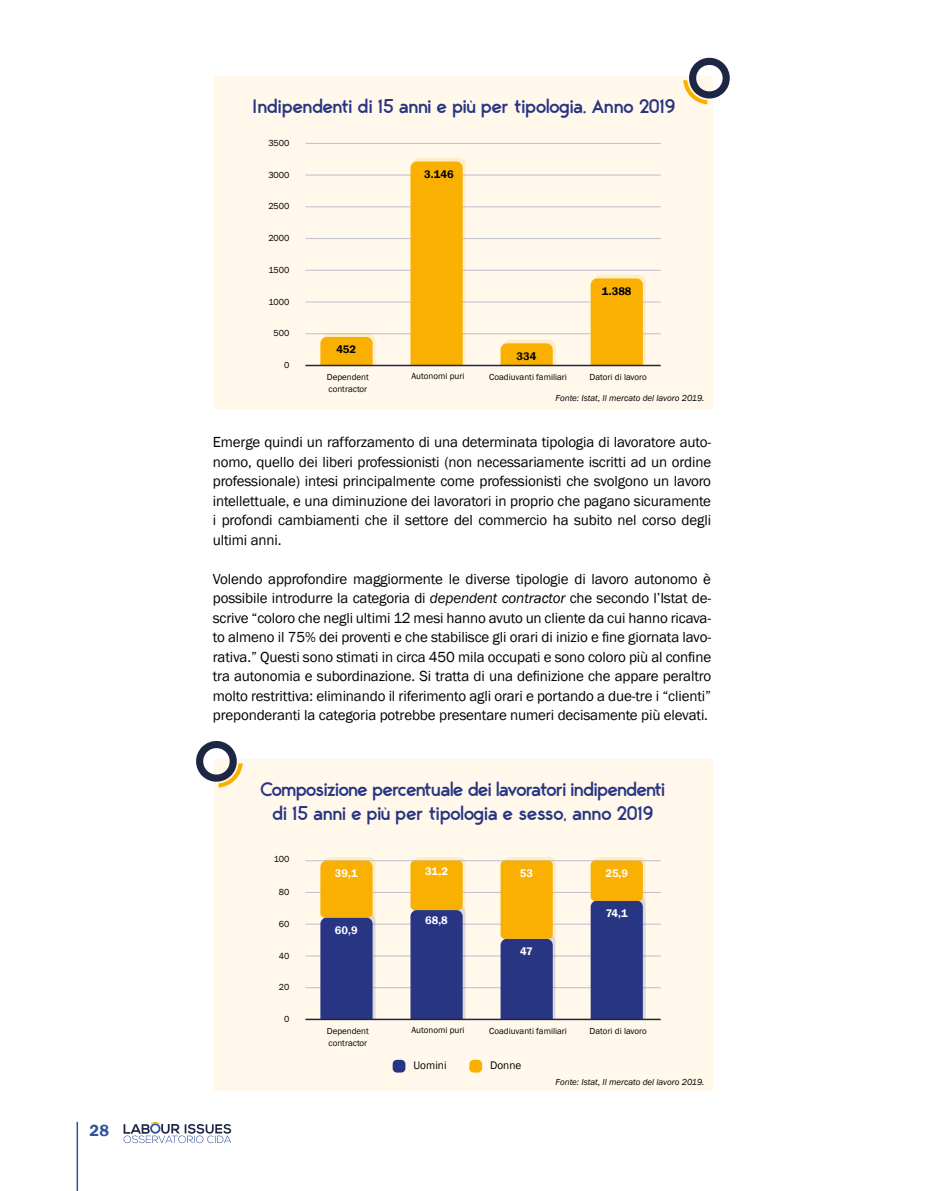
<style>
.page{position:relative;width:936px;height:1191px;background:#fff}
.page>*{position:absolute;margin:0;border:0;box-sizing:border-box;transform-origin:0 0}
.t1{font:600 19.5px/24px "George Rounded";letter-spacing:-.04em;color:#283583;text-align:center}
.t2{font:600 19.5px "George Rounded";letter-spacing:-.02em;color:#283583}
.t3{font:600 16.5px "Franklin Gothic";color:#31519d}
.t4{font:15px/19.5px "Franklin Gothic";letter-spacing:-.01em;color:#000;text-align:justify}
.t5{font:600 11.25px "Franklin Gothic";color:#fff}
.t6{font:600 11.25px "Franklin Gothic";color:#000}
.t7{font:600 11.25px "Franklin Gothic";letter-spacing:-.025em;color:#fff}
.t8{font:11.25px "Franklin Gothic";color:#000}
.t9{font:600 11.25px "Franklin Gothic";color:#000}
.t10{font:9px/12px "Franklin Gothic";color:#000}
.t11{font:italic 9px "Franklin Gothic";color:#000}
.s1{font-style:italic}
</style>
<div class="page">
<hr style="left:77px;top:1121px;width:1px;height:70px;background:#31519d">
<svg style="left:123px;top:1121px;width:108px;height:22px"></svg>
<div style="left:214px;top:76px;width:498px;height:332px;background:#fff8eb"></div>
<hr style="left:305px;top:174px;width:355px;height:2px;background:#c4c4d0">
<hr style="left:305px;top:333px;width:355px;height:1px;background:#c4c4d0">
<hr style="left:305px;top:206px;width:355px;height:1px;background:#c4c4d0">
<hr style="left:305px;top:143px;width:355px;height:1px;background:#c4c4d0">
<hr style="left:305px;top:238px;width:355px;height:1px;background:#c4c4d0">
<hr style="left:305px;top:270px;width:355px;height:1px;background:#c4c4d0">
<hr style="left:305px;top:301px;width:355px;height:1px;background:#c4c4d0">
<svg style="left:410px;top:158px;width:55px;height:207px;background:#f8b40e"></svg>
<svg style="left:500px;top:340px;width:55px;height:25px"></svg>
<svg style="left:590px;top:275px;width:55px;height:90px;background:#f8b512"></svg>
<svg style="left:320px;top:333px;width:55px;height:32px;background:#f6b824"></svg>
<svg style="left:683px;top:57px;width:47px;height:47px"></svg>
<hr style="left:305px;top:365px;width:355px;height:1px;background:#1d2643">
<div style="left:214px;top:759px;width:498px;height:332px;background:#fff8eb"></div>
<svg style="left:196px;top:741px;width:47px;height:46px"></svg>
<hr style="left:305px;top:987px;width:355px;height:1px;background:#c4c4d0">
<hr style="left:305px;top:860px;width:355px;height:1px;background:#c4c4d0">
<hr style="left:305px;top:892px;width:355px;height:1px;background:#c4c4d0">
<hr style="left:305px;top:923px;width:355px;height:1px;background:#c4c4d0">
<hr style="left:305px;top:955px;width:355px;height:1px;background:#c4c4d0">
<svg style="left:500px;top:857px;width:55px;height:161px;background:#454d8a"></svg>
<div style="left:500px;top:860px;width:52px;height:78px;background:#f9b000;border-radius:4px"></div>
<svg style="left:590px;top:857px;width:55px;height:161px;background:#3a4589"></svg>
<div style="left:590px;top:860px;width:52px;height:41px;background:#f9b000;border-radius:4px"></div>
<svg style="left:320px;top:857px;width:55px;height:161px;background:#7d6b5d"></svg>
<svg style="left:410px;top:857px;width:55px;height:161px;background:#3c478a"></svg>
<div style="left:410px;top:860px;width:52px;height:50px;background:#f9b000;border-radius:4px"></div>
<hr style="left:305px;top:1018px;width:355px;height:2px;background:#1d2643">
<div style="left:392px;top:1059px;width:13px;height:13px;background:#283583;border-radius:4px"></div>
<div style="left:469px;top:1059px;width:13px;height:13px;background:#f9b000;border-radius:4px"></div>
<p class="t3" style="left:89px;top:1120px;width:21px">28</p>
<h1 class="t2" style="left:252px;top:91px;width:425px">Indipendenti di 15 anni e più per tipologia. Anno 2019</h1>
<p class="t10" style="left:268px;top:137px;width:23px">3500</p>
<p class="t10" style="left:268px;top:169px;width:23px">3000</p>
<p class="t10" style="left:268px;top:200px;width:23px">2500</p>
<p class="t10" style="left:268px;top:232px;width:23px">2000</p>
<p class="t10" style="left:268px;top:264px;width:22px">1500</p>
<p class="t10" style="left:268px;top:296px;width:22px">1000</p>
<p class="t10" style="left:273px;top:327px;width:17px">500</p>
<p class="t10" style="left:284px;top:359px;width:7px">0</p>
<p class="t9" style="left:336px;top:343px;width:21px">452</p>
<p class="t6" style="left:424px;top:167px;width:31px">3.146</p>
<p class="t6" style="left:516px;top:349px;width:21px">334</p>
<p class="t6" style="left:602px;top:284px;width:31px">1.388</p>
<p class="t10" style="left:327px;top:371px;width:44px">Dependent contractor</p>
<p class="t10" style="left:411px;top:371px;width:54px">Autonomi puri</p>
<p class="t10" style="left:489px;top:371px;width:79px">Coadiuvanti familiari</p>
<p class="t10" style="left:589px;top:371px;width:59px">Datori di lavoro</p>
<p class="t11" style="left:555px;top:392px;width:150px">Fonte: Istat, Il mercato del lavoro 2019.</p>
<p class="t4" style="left:213px;top:433px;width:500px">Emerge quindi un rafforzamento di una determinata tipologia di lavoratore auto&shy;nomo, quello dei liberi professionisti (non necessariamente iscritti ad un ordine professionale) intesi principalmente come professionisti che svolgono un lavoro intellettuale, e una diminuzione dei lavoratori in proprio che pagano sicuramente i profondi cambiamenti che il settore del commercio ha subito nel corso degli ultimi anni.</p>
<p class="t4" style="left:213px;top:569px;width:500px">Volendo approfondire maggiormente le diverse tipologie di lavoro autonomo è possibile introdurre la categoria di <span class="s1">dependent contractor</span> che secondo l’Istat de&shy;scrive “coloro che negli ultimi 12 mesi hanno avuto un cliente da cui hanno ricava&shy;to almeno il 75% dei proventi e che stabilisce gli orari di inizio e fine giornata lavo&shy;rativa.” Questi sono stimati in circa 450 mila occupati e sono coloro più al confine tra autonomia e subordinazione. Si tratta di una definizione che appare peraltro molto restrittiva: eliminando il riferimento agli orari e portando a due-tre i “clienti” preponderanti la categoria potrebbe presentare numeri decisamente più elevati.</p>
<h1 class="t1" style="left:260px;top:776px;width:406px">Composizione percentuale dei lavoratori indipendenti di 15 anni e più per tipologia e sesso, anno 2019</h1>
<p class="t10" style="left:274px;top:853px;width:17px">100</p>
<p class="t10" style="left:279px;top:886px;width:12px">80</p>
<p class="t10" style="left:279px;top:918px;width:12px">60</p>
<p class="t10" style="left:279px;top:949px;width:12px">40</p>
<p class="t10" style="left:279px;top:981px;width:12px">20</p>
<p class="t10" style="left:284px;top:1013px;width:7px">0</p>
<p class="t5" style="left:335px;top:866px;width:24px">39,1</p>
<p class="t5" style="left:335px;top:923px;width:24px">60,9</p>
<p class="t5" style="left:425px;top:864px;width:24px">31,2</p>
<p class="t5" style="left:425px;top:913px;width:24px">68,8</p>
<p class="t7" style="left:520px;top:866px;width:15px">53</p>
<p class="t7" style="left:520px;top:944px;width:14px">47</p>
<p class="t7" style="left:605px;top:866px;width:24px">25,9</p>
<p class="t7" style="left:605px;top:906px;width:24px">74,1</p>
<p class="t10" style="left:327px;top:1024px;width:44px">Dependent contractor</p>
<p class="t10" style="left:411px;top:1024px;width:54px">Autonomi puri</p>
<p class="t10" style="left:489px;top:1024px;width:79px">Coadiuvanti familiari</p>
<p class="t10" style="left:589px;top:1024px;width:59px">Datori di lavoro</p>
<p class="t8" style="left:413px;top:1058px;width:35px">Uomini</p>
<p class="t8" style="left:490px;top:1058px;width:33px">Donne</p>
<p class="t11" style="left:555px;top:1076px;width:150px">Fonte: Istat, Il mercato del lavoro 2019.</p>
</div>
